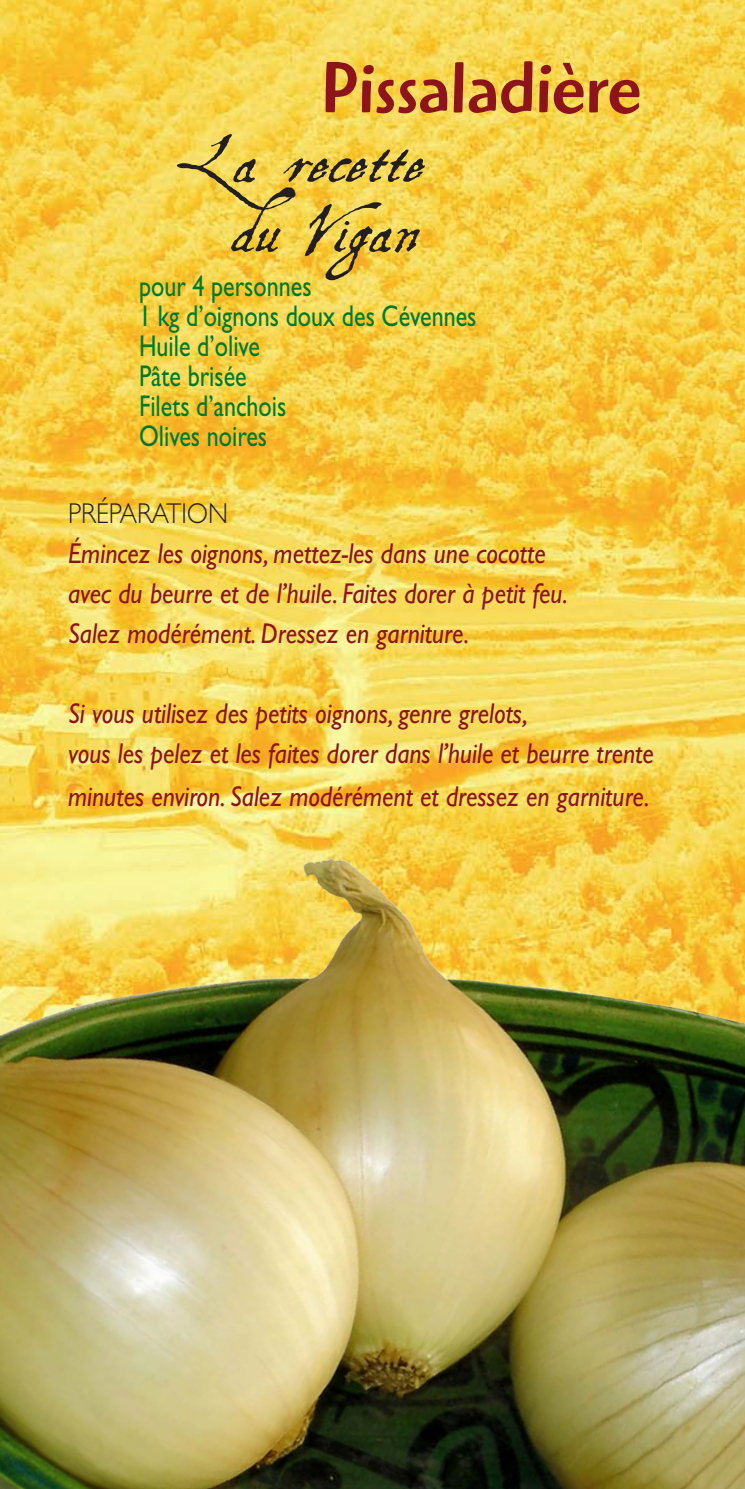
<style>
.page{position:relative;width:745px;height:1489px;background:#fff}
.page>*{position:absolute;margin:0;border:0;box-sizing:border-box;transform-origin:0 0}
.t1{font:500 75px "Highlander";color:#8d141a;scale:.9 1}
.t2{font:59.5px "Aquiline Two";color:#231f20;scale:1.18 1}
.t3{font:30px "Gill Sans";color:#007a2c;scale:.8 1}
.t4{font:italic 28.75px/42.5px "Gill Sans";color:#8d141a;scale:.9 1}
.t5{font:300 28.75px "Gill Sans";color:#231f20;scale:.9 1}
</style>
<div class="page">
<img style="left:0;top:0;width:744px;height:480px">
<img style="left:0;top:480px;width:744px;height:1008px">
<p class="t1" style="left:321px;top:44px;width:357px">Pissaladière</p>
<p class="t2" style="left:174px;top:126px;width:214px">La recette</p>
<p class="t2" style="left:232px;top:196px;width:161px">du Vigan</p>
<p class="t3" style="left:139px;top:268px;width:217px">pour 4 personnes</p>
<p class="t3" style="left:139px;top:298px;width:423px">1 kg d’oignons doux des Cévennes</p>
<p class="t3" style="left:139px;top:328px;width:153px">Huile d’olive</p>
<p class="t3" style="left:139px;top:358px;width:136px">Pâte brisée</p>
<p class="t3" style="left:139px;top:388px;width:185px">Filets d’anchois</p>
<p class="t3" style="left:139px;top:418px;width:161px">Olives noires</p>
<p class="t5" style="left:68px;top:497px;width:179px">PRÉPARATION</p>
<p class="t4" style="left:68px;top:532px;width:532px">Émincez les oignons, mettez-les dans une cocotte</p>
<p class="t4" style="left:68px;top:572px;width:556px">avec du beurre et de l’huile. Faites dorer à petit feu.</p>
<p class="t4" style="left:68px;top:612px;width:447px">Salez modérément. Dressez en garniture.</p>
<p class="t4" style="left:68px;top:692px;width:512px">Si vous utilisez des petits oignons, genre grelots,</p>
<p class="t4" style="left:68px;top:732px;width:652px">vous les pelez et les faites dorer dans l’huile et beurre trente minutes environ. Salez modérément et dressez en garniture.</p>
</div>
